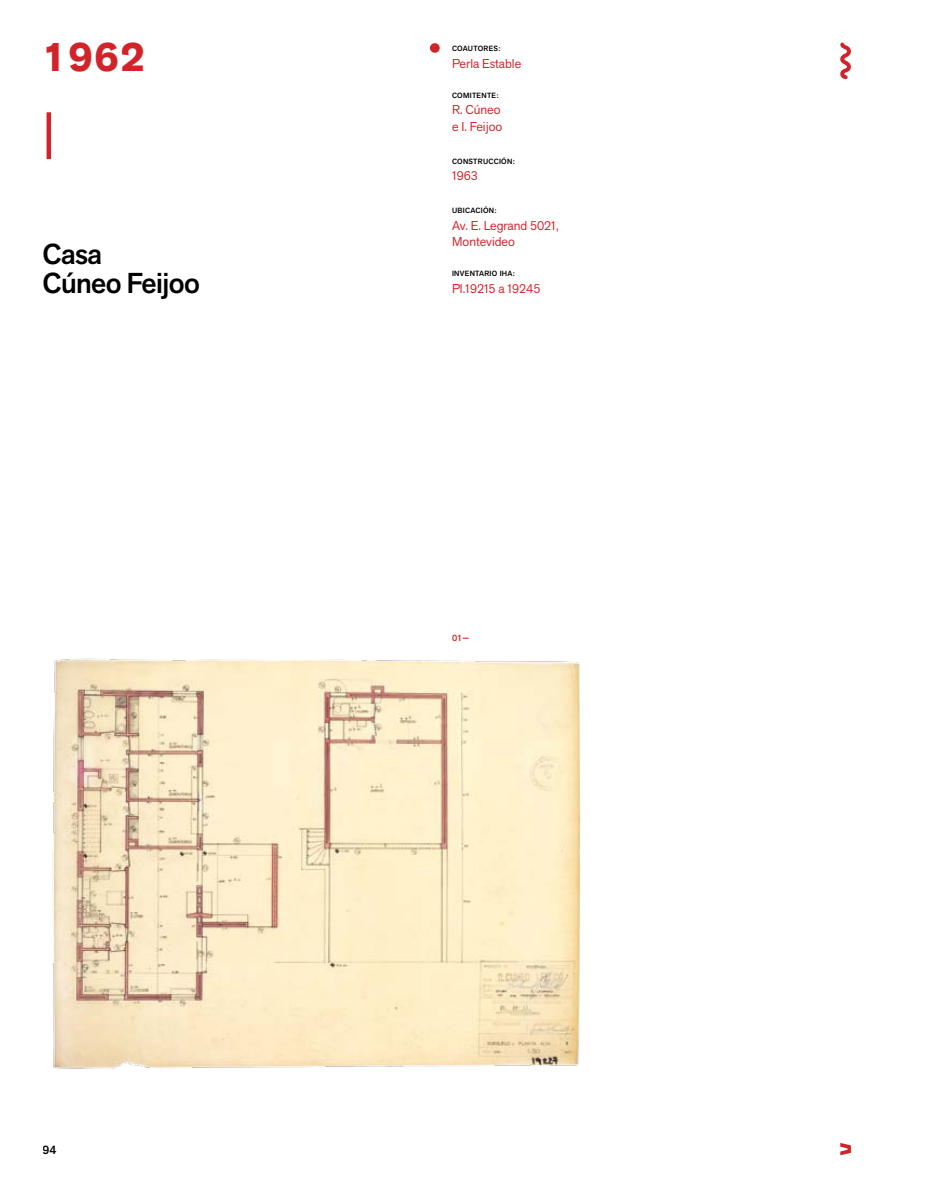
<style>
.page{position:relative;width:936px;height:1191px;background:#fff}
.page>*{position:absolute;margin:0;border:0;box-sizing:border-box;transform-origin:0 0}
.t1{font:700 40.5px "Akzid Grtsk Next";color:#d2232a}
.t2{font:500 28.5px/28.5px "Akzid Grtsk Next";letter-spacing:-.02em;color:#000}
.t3{font:12.75px/16.5px "Akzid Grtsk Next";color:#d2232a}
.t4{font:500 12px "Akzid Grtsk Next";color:#000}
.t5{font:500 9px "Akzid Grtsk Next";color:#d2232a}
.t6{font:500 7.5px "Akzid Grtsk Next";letter-spacing:.04em;color:#000}
.s1{font-weight:700}
</style>
<div class="page">
<svg style="left:840px;top:42px;width:11px;height:38px"></svg>
<svg style="left:840px;top:1143px;width:10px;height:12px"></svg>
<hr style="left:47px;top:112px;width:4px;height:47px;background:#d2232a">
<div style="left:430px;top:43px;width:9px;height:10px;background:#d2232a;border-radius:50%"></div>
<img style="left:52px;top:658px;width:529px;height:411px">
<h1 class="t1" style="left:43px;top:31px;width:104px">1962</h1>
<h2 class="t2" style="left:43px;top:240px;width:159px">Casa<br>Cúneo Feijoo</h2>
<p class="t4" style="left:43px;top:1142px;width:15px">94</p>
<p class="t6" style="left:452px;top:44px;width:50px">COAUTORES:</p>
<p class="t3" style="left:452px;top:55px;width:71px">Perla Estable</p>
<p class="t6" style="left:452px;top:90px;width:48px">COMITENTE:</p>
<p class="t3" style="left:452px;top:101px;width:52px">R. Cúneo e I. Feijoo</p>
<p class="t6" style="left:452px;top:156px;width:64px">CONSTRUCCIÓN:</p>
<p class="t3" style="left:452px;top:167px;width:27px">1963</p>
<p class="t6" style="left:452px;top:206px;width:46px">UBICACIÓN:</p>
<p class="t3" style="left:452px;top:217px;width:108px">Av. E. Legrand 5021,<br>Montevideo</p>
<p class="t6" style="left:452px;top:269px;width:64px">INVENTARIO IHA:</p>
<p class="t3" style="left:452px;top:280px;width:90px">Pl.19215 a 19245</p>
<p class="t5" style="left:452px;top:631px;width:19px">01<span class="s1">—</span></p>
</div>
